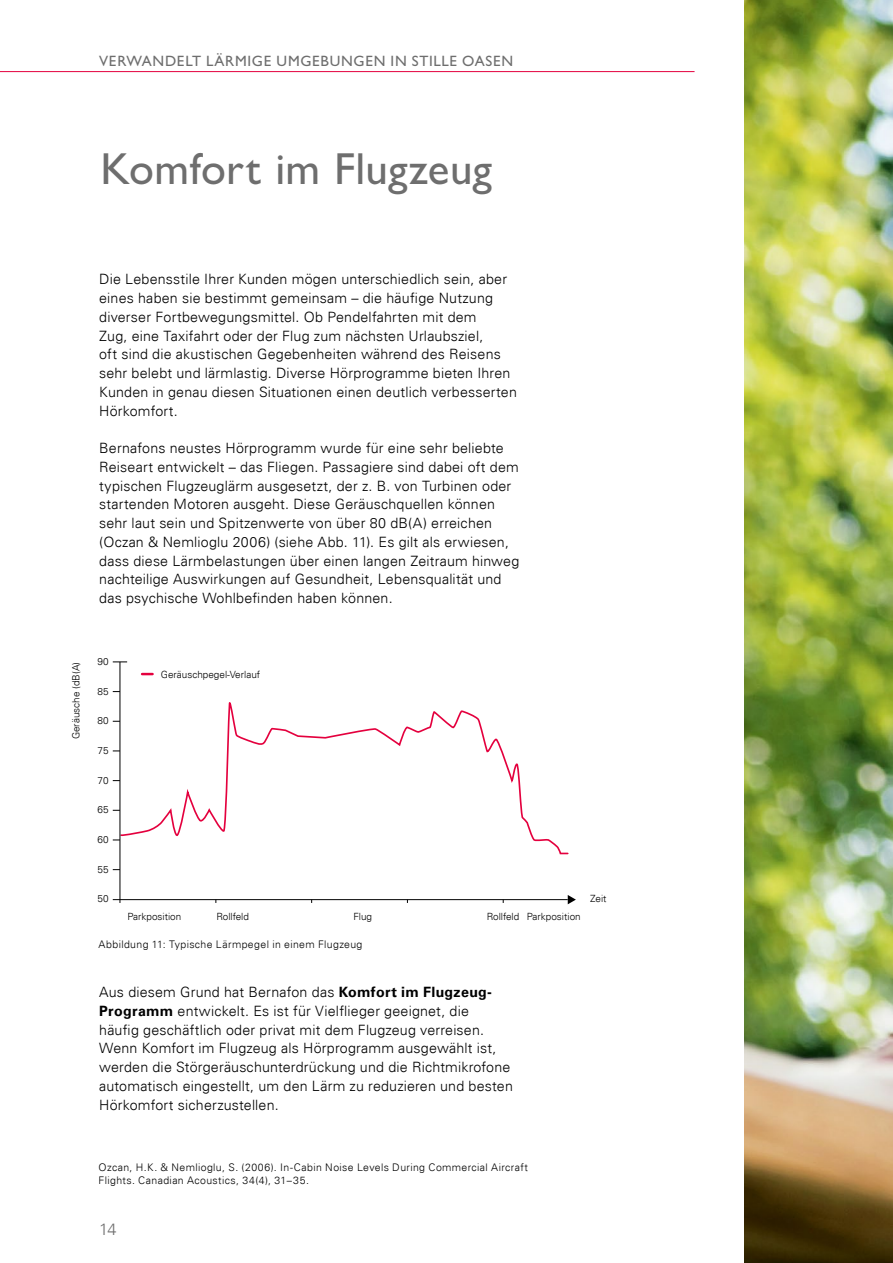
<style>
.page{position:relative;width:893px;height:1263px;background:#fff}
.page>*{position:absolute;margin:0;border:0;box-sizing:border-box;transform-origin:0 0}
.t1{font:500 45px "Gill Sans MT Pro";letter-spacing:.01em;color:#6e6e6e}
.t2{font:300 16.5px "Univers Com 45";color:#6e6e6e}
.t3{font:500 15px "Gill Sans MT Pro";letter-spacing:.045em;color:#6e6e6e}
.t4{font:300 14.25px/18.8px "Univers Com 45";letter-spacing:.01em;color:#000}
.t5{font:300 10.5px/13.5px "Univers Com 45";letter-spacing:.035em;color:#000}
.t6{font:300 9.9px "Univers Com 45";color:#000}
.s1{font-family:"Univers Com 65";font-weight:700}
</style>
<div class="page">
<hr style="left:0;top:71px;width:695px;height:1px;background:#e4003e">
<img style="left:744px;top:0;width:149px;height:1263px">
<svg style="left:119px;top:697px;width:450px;height:158px"></svg>
<hr style="left:120px;top:662px;width:1px;height:241px;background:#000">
<hr style="left:113px;top:899px;width:455px;height:1px;background:#000">
<svg style="left:113px;top:662px;width:14px;height:1px"></svg>
<svg style="left:142px;top:673px;width:11px;height:2px"></svg>
<svg style="left:568px;top:895px;width:8px;height:9px"></svg>
<p class="t3" style="left:99px;top:52px;width:416px">VERWANDELT LÄRMIGE UMGEBUNGEN IN STILLE OASEN</p>
<h1 class="t1" style="left:101px;top:142px;width:393px">Komfort im Flugzeug</h1>
<p class="t4" style="left:99px;top:270px;width:419px">Die Lebensstile Ihrer Kunden mögen unterschiedlich sein, aber eines haben sie bestimmt gemeinsam – die häufige Nutzung diverser Fortbewegungsmittel. Ob Pendelfahrten mit dem<br>Zug, eine Taxifahrt oder der Flug zum nächsten Urlaubsziel,<br>oft sind die akustischen Gegebenheiten während des Reisens sehr belebt und lärmlastig. Diverse Hörprogramme bieten Ihren Kunden in genau diesen Situationen einen deutlich verbesserten Hörkomfort.</p>
<p class="t4" style="left:99px;top:439px;width:422px">Bernafons neustes Hörprogramm wurde für eine sehr beliebte Reiseart entwickelt – das Fliegen. Passagiere sind dabei oft dem typischen Flugzeuglärm ausgesetzt, der z. B. von Turbinen oder startenden Motoren ausgeht. Diese Geräuschquellen können sehr laut sein und Spitzenwerte von über 80 dB(A) erreichen (Oczan &amp; Nemlioglu 2006) (siehe Abb. 11). Es gilt als erwiesen, dass diese Lärmbelastungen über einen langen Zeitraum hinweg nachteilige Auswirkungen auf Gesundheit, Lebensqualität und das psychische Wohlbefinden haben können.</p>
<p class="t6" style="left:70px;top:739px;width:79px;rotate:-90deg">Geräusche (dB(A)</p>
<p class="t6" style="left:98px;top:655px;width:13px">90</p>
<p class="t6" style="left:98px;top:685px;width:13px">85</p>
<p class="t6" style="left:98px;top:715px;width:13px">80</p>
<p class="t6" style="left:98px;top:744px;width:13px">75</p>
<p class="t6" style="left:98px;top:774px;width:13px">70</p>
<p class="t6" style="left:98px;top:804px;width:13px">65</p>
<p class="t6" style="left:98px;top:833px;width:13px">60</p>
<p class="t6" style="left:98px;top:863px;width:13px">55</p>
<p class="t6" style="left:98px;top:893px;width:13px">50</p>
<p class="t6" style="left:161px;top:668px;width:101px">Geräuschpegel-Verlauf</p>
<p class="t6" style="left:127px;top:910px;width:55px">Parkposition</p>
<p class="t6" style="left:216px;top:910px;width:34px">Rollfeld</p>
<p class="t6" style="left:353px;top:910px;width:20px">Flug</p>
<p class="t6" style="left:487px;top:910px;width:96px">Rollfeld Parkposition</p>
<p class="t5" style="left:99px;top:938px;width:265px">Abbildung 11: Typische Lärmpegel in einem Flugzeug</p>
<p class="t6" style="left:590px;top:893px;width:18px">Zeit</p>
<p class="t4" style="left:99px;top:982px;width:415px">Aus diesem Grund hat Bernafon das <span class="s1">Komfort im Flugzeug-Programm</span> entwickelt. Es ist für Vielflieger geeignet, die<br>häufig geschäftlich oder privat mit dem Flugzeug verreisen.<br>Wenn Komfort im Flugzeug als Hörprogramm ausgewählt ist, werden die Störgeräuschunterdrückung und die Richtmikrofone automatisch eingestellt, um den Lärm zu reduzieren und besten Hörkomfort sicherzustellen.</p>
<p class="t5" style="left:99px;top:1160px;width:431px">Ozcan, H.K. &amp; Nemlioglu, S. (2006). In-Cabin Noise Levels During Commercial Aircraft<br>Flights. Canadian Acoustics, 34(4), 31–35.</p>
<p class="t2" style="left:99px;top:1219px;width:19px">14</p>
</div>
